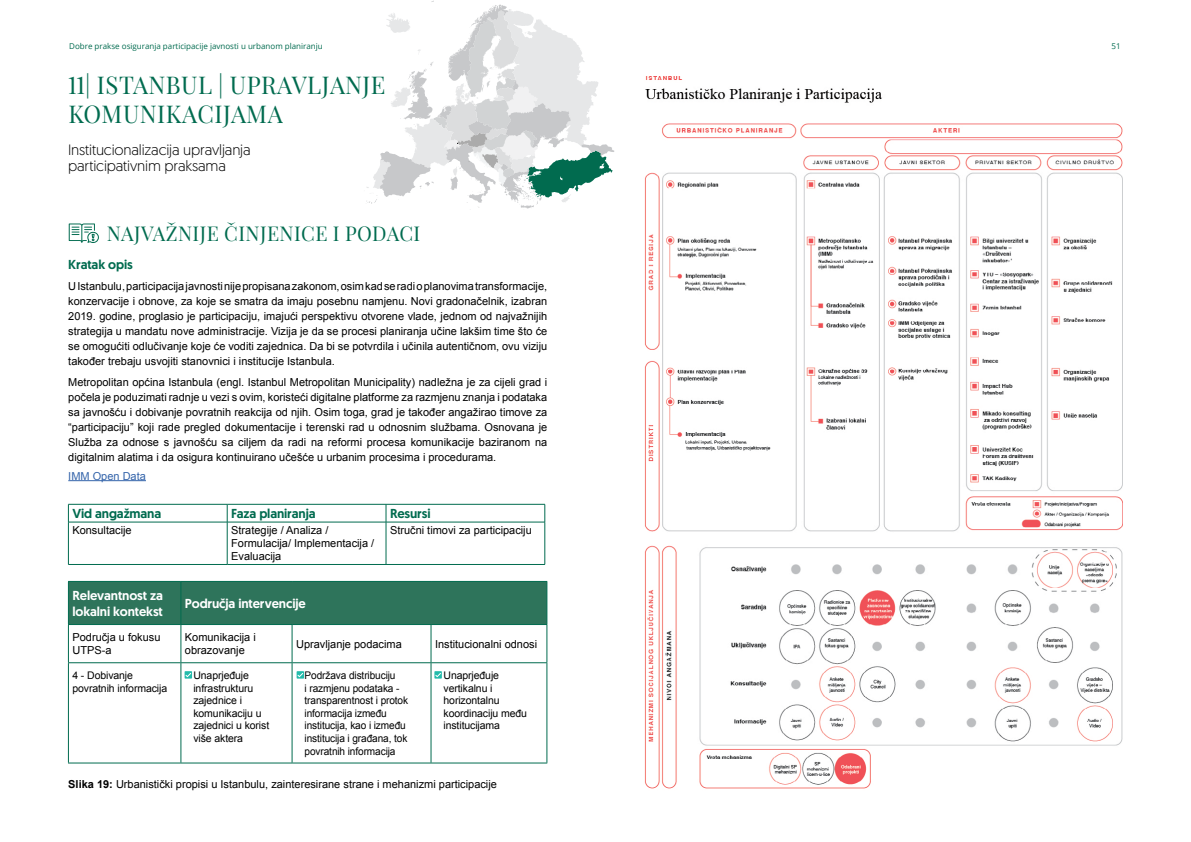
<style>
.page{position:relative;width:1191px;height:842px;background:#fff}
.page>*{position:absolute;margin:0;border:0;box-sizing:border-box;transform-origin:0 0}
.t1{font:24px/28.8px "Playfair Display";letter-spacing:.02em;color:#016b4f}
.t2{font:20px "Playfair Display";letter-spacing:.02em;color:#016b4f}
.t3{font:300 15px/16px "Geomanist";letter-spacing:-.01em;color:#000}
.t4{font:500 13px/15.6px "Geomanist";letter-spacing:-.01em;color:#fff}
.t5{font:500 13px "Geomanist";letter-spacing:-.01em;color:#016b4f}
.t6{font:11px/15px "Arial";color:#000}
.t7{font:11px "Arial";color:#3464aa}
.t8{font:10.5px/12.6px "Arial";letter-spacing:-.01em;color:#000}
.t9{font:10.5px/12.6px "Arial";letter-spacing:-.01em;color:#000;scale:.96 1}
.t10{font:8px "Open Sans";color:#016b4f}
.s1{font-weight:700}
</style>
<div class="page">
<svg style="left:366px;top:1px;width:248px;height:208px"></svg>
<div style="left:69px;top:582px;width:477px;height:42px;background:#2e745b"></div>
<hr style="left:68px;top:581px;width:113px;height:1px;background:#016b4f">
<hr style="left:68px;top:582px;width:1px;height:42px;background:#016b4f">
<hr style="left:181px;top:581px;width:111px;height:1px;background:#016b4f">
<hr style="left:180px;top:582px;width:1px;height:42px;background:#016b4f">
<hr style="left:292px;top:581px;width:139px;height:1px;background:#016b4f">
<hr style="left:431px;top:581px;width:116px;height:1px;background:#016b4f">
<hr style="left:546px;top:582px;width:1px;height:42px;background:#016b4f">
<hr style="left:68px;top:624px;width:113px;height:1px;background:#016b4f">
<hr style="left:68px;top:625px;width:1px;height:37px;background:#016b4f">
<hr style="left:181px;top:624px;width:111px;height:1px;background:#016b4f">
<hr style="left:180px;top:625px;width:1px;height:37px;background:#016b4f">
<hr style="left:292px;top:624px;width:139px;height:1px;background:#016b4f">
<hr style="left:292px;top:625px;width:1px;height:37px;background:#016b4f">
<hr style="left:431px;top:624px;width:116px;height:1px;background:#016b4f">
<hr style="left:430px;top:625px;width:1px;height:37px;background:#016b4f">
<hr style="left:546px;top:625px;width:1px;height:37px;background:#016b4f">
<hr style="left:68px;top:662px;width:113px;height:1px;background:#016b4f">
<hr style="left:68px;top:663px;width:1px;height:100px;background:#016b4f">
<hr style="left:181px;top:662px;width:111px;height:1px;background:#016b4f">
<hr style="left:180px;top:663px;width:1px;height:100px;background:#016b4f">
<hr style="left:292px;top:662px;width:139px;height:1px;background:#016b4f">
<hr style="left:292px;top:663px;width:1px;height:100px;background:#016b4f">
<hr style="left:431px;top:662px;width:116px;height:1px;background:#016b4f">
<hr style="left:430px;top:663px;width:1px;height:100px;background:#016b4f">
<hr style="left:546px;top:663px;width:1px;height:100px;background:#016b4f">
<hr style="left:68px;top:763px;width:113px;height:1px;background:#016b4f">
<hr style="left:181px;top:763px;width:111px;height:1px;background:#016b4f">
<hr style="left:292px;top:763px;width:139px;height:1px;background:#016b4f">
<hr style="left:431px;top:763px;width:116px;height:1px;background:#016b4f">
<svg style="left:185px;top:671px;width:7px;height:8px"></svg>
<hr style="left:68px;top:480px;width:78px;height:1px;background:#3464aa">
<hr style="left:68px;top:504px;width:159px;height:1px;background:#016b4f">
<svg style="left:68px;top:504px;width:1px;height:18px"></svg>
<hr style="left:227px;top:504px;width:159px;height:1px;background:#016b4f">
<svg style="left:227px;top:504px;width:1px;height:18px"></svg>
<hr style="left:386px;top:504px;width:159px;height:1px;background:#016b4f">
<svg style="left:386px;top:504px;width:1px;height:18px"></svg>
<svg style="left:544px;top:504px;width:1px;height:18px"></svg>
<hr style="left:68px;top:522px;width:159px;height:1px;background:#016b4f">
<hr style="left:68px;top:522px;width:1px;height:42px;background:#016b4f">
<hr style="left:227px;top:522px;width:159px;height:1px;background:#016b4f">
<hr style="left:227px;top:522px;width:1px;height:42px;background:#016b4f">
<hr style="left:386px;top:522px;width:159px;height:1px;background:#016b4f">
<hr style="left:386px;top:522px;width:1px;height:42px;background:#016b4f">
<hr style="left:544px;top:522px;width:1px;height:42px;background:#016b4f">
<hr style="left:68px;top:564px;width:159px;height:1px;background:#016b4f">
<hr style="left:227px;top:564px;width:159px;height:1px;background:#016b4f">
<hr style="left:386px;top:564px;width:159px;height:1px;background:#016b4f">
<svg style="left:69px;top:223px;width:30px;height:20px"></svg>
<svg style="left:297px;top:671px;width:7px;height:8px"></svg>
<svg style="left:434px;top:671px;width:8px;height:8px"></svg>
<img style="left:644px;top:76px;width:479px;height:713px">
<p class="t10" style="left:69px;top:41px;width:255px">Dobre prakse osiguranja participacije javnosti u urbanom planiranju</p>
<p class="t10" style="left:1111px;top:41px;width:11px">51</p>
<h1 class="t1" style="left:68px;top:69px;width:319px">11| ISTANBUL | UPRAVLJANJE<br>KOMUNIKACIJAMA</h1>
<h3 class="t3" style="left:68px;top:141px;width:184px">Institucionalizacija upravljanja participativnim praksama</h3>
<h2 class="t2" style="left:107px;top:218px;width:315px">NAJVAŽNIJE ČINJENICE I PODACI</h2>
<p class="t5" style="left:68px;top:256px;width:66px">Kratak opis</p>
<p class="t6" style="left:68px;top:279px;width:480px;text-align:justify">U Istanbulu, participacija javnosti nije propisana zakonom, osim kad se radi o planovima transformacije, konzervacije i obnove, za koje se smatra da imaju posebnu namjenu. Novi gradonačelnik, izabran 2019. godine, proglasio je participaciju, imajući perspektivu otvorene vlade, jednom od najvažnijih strategija u mandatu nove administracije. Vizija je da se procesi planiranja učine lakšim time što će se omogućiti odlučivanje koje će voditi zajednica. Da bi se potvrdila i učinila autentičnom, ovu viziju također trebaju usvojiti stanovnici i institucije Istanbula.</p>
<p class="t6" style="left:68px;top:374px;width:480px;text-align:justify">Metropolitan općina Istanbula (engl. Istanbul Metropolitan Municipality) nadležna je za cijeli grad i počela je poduzimati radnje u vezi s ovim, koristeći digitalne platforme za razmjenu znanja i podataka sa javnošću i dobivanje povratnih reakcija od njih. Osim toga, grad je također angažirao timove za “participaciju” koji rade pregled dokumentacije i terenski rad u odnosnim službama. Osnovana je Služba za odnose s javnošću sa ciljem da radi na reformi procesa komunikacije baziranom na digitalnim alatima i da osigura kontinuirano učešće u urbanim procesima i procedurama.</p>
<p class="t7" style="left:68px;top:468px;width:79px">IMM Open Data</p>
<p class="t5" style="left:72px;top:505px;width:90px">Vid angažmana</p>
<p class="t5" style="left:231px;top:505px;width:86px">Faza planiranja</p>
<p class="t5" style="left:390px;top:505px;width:42px">Resursi</p>
<p class="t6" style="left:72px;top:523px;width:61px">Konsultacije</p>
<p class="t6" style="left:231px;top:524px;width:145px;line-height:13.2px">Strategije / Analiza /<br>Formulacija/ Implementacija /<br>Evaluacija</p>
<p class="t6" style="left:390px;top:523px;width:143px">Stručni timovi za participaciju</p>
<p class="t4" style="left:72px;top:587px;width:92px">Relevantnost za lokalni kontekst</p>
<p class="t4" style="left:185px;top:595px;width:122px">Područja intervencije</p>
<p class="t6" style="left:72px;top:631px;width:90px;line-height:13.2px">Područja u fokusu<br>UTPS-a</p>
<p class="t6" style="left:185px;top:631px;width:72px;line-height:13.2px">Komunikacija i obrazovanje</p>
<p class="t6" style="left:296px;top:636px;width:107px">Upravljanje podacima</p>
<p class="t6" style="left:435px;top:636px;width:104px">Institucionalni odnosi</p>
<p class="t8" style="left:72px;top:669px;width:96px">4 - Dobivanje povratnih informacija</p>
<p class="t8" style="left:193px;top:669px;width:77px">Unaprjeđuje infrastrukturu zajednice i komunikaciju u zajednici u korist više aktera</p>
<p class="t9" style="left:304px;top:669px;width:109px">Podržava distribuciju<br>i razmjenu podataka - transparentnost i protok informacija između institucija, kao i između institucija i građana, tok povratnih informacija</p>
<p class="t8" style="left:443px;top:669px;width:85px">Unaprjeđuje vertikalnu i horizontalnu koordinaciju među institucijama</p>
<p class="t6" style="left:68px;top:777px;width:430px"><span class="s1">Slika 19:</span> Urbanistički propisi u Istanbulu, zainteresirane strane i mehanizmi participacije</p>
</div>
